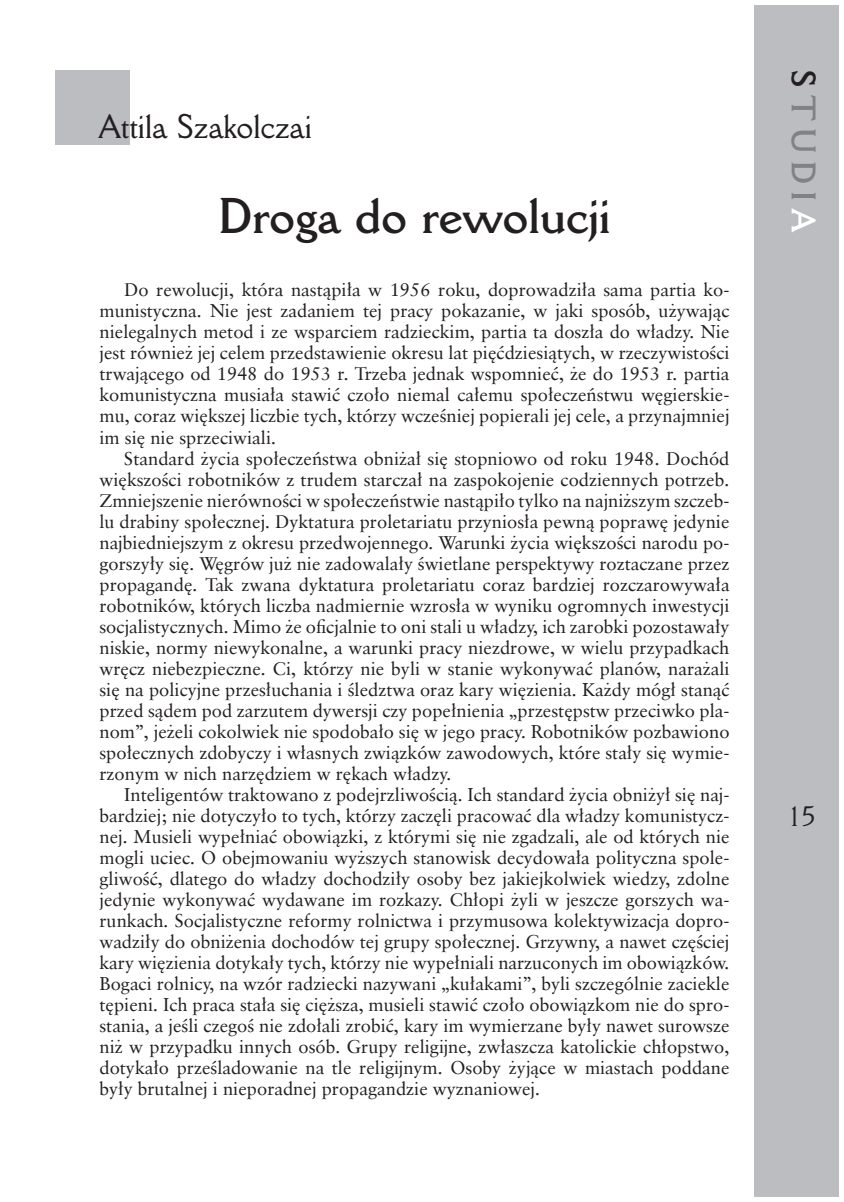
<style>
.page{position:relative;width:844px;height:1202px;background:#fff}
.page>*{position:absolute;margin:0;border:0;box-sizing:border-box;transform-origin:0 0}
.t1{font:700 43.75px "Della Robbia PL";color:#231f20}
.t2{font:29.75px "Della Robbia PL";color:#231f20}
.t3{font:700 29.75px "Della Robbia PL";letter-spacing:.25em;color:#808285}
.t4{font:24.5px "Della Robbia PL";color:#231f20}
.t5{font:18.38px/21px "Class Garmnd EU";color:#231f20;text-align:justify}
.s1{color:#231f20}
.s2{color:#fff}
</style>
<div class="page">
<div style="left:55px;top:70px;width:74px;height:74px;background:#bcbdc0"></div>
<div style="left:754px;top:5px;width:85px;height:1191px;background:#bcbdc0"></div>
<h2 class="t2" style="left:100px;top:106px;width:214px">Attila Szakolczai</h2>
<h1 class="t1" style="left:219px;top:185px;width:393px">Droga do rewolucji</h1>
<p class="t5" style="left:99px;top:280px;width:632px;text-indent:25px">Do rewolucji, która nastąpiła w 1956 roku, doprowadziła sama partia ko&shy;munistyczna. Nie jest zadaniem tej pracy pokazanie, w jaki sposób, używając nielegalnych metod i ze wsparciem radzieckim, partia ta doszła do władzy. Nie jest również jej celem przedstawienie okresu lat pięćdziesiątych, w rzeczywistości trwającego od 1948 do 1953 r. Trzeba jednak wspomnieć, że do 1953 r. partia komunistyczna musiała stawić czoło niemal całemu społeczeństwu węgierskie&shy;mu, coraz większej liczbie tych, którzy wcześniej popierali jej cele, a przynajmniej im się nie sprzeciwiali.</p>
<p class="t5" style="left:99px;top:448px;width:632px;text-indent:25px">Standard życia społeczeństwa obniżał się stopniowo od roku 1948. Dochód większości robotników z trudem starczał na zaspokojenie codziennych potrzeb.<br>Zmniejszenie nierówności w społeczeństwie nastąpiło tylko na najniższym szczeb&shy;lu drabiny społecznej. Dyktatura proletariatu przyniosła pewną poprawę jedynie najbiedniejszym z okresu przedwojennego. Warunki życia większości narodu po&shy;gorszyły się. Węgrów już nie zadowalały świetlane perspektywy roztaczane przez propagandę. Tak zwana dyktatura proletariatu coraz bardziej rozczarowywała robotników, których liczba nadmiernie wzrosła w wyniku ogromnych inwestycji socjalistycznych. Mimo że oficjalnie to oni stali u władzy, ich zarobki pozostawały niskie, normy niewykonalne, a warunki pracy niezdrowe, w wielu przypadkach wręcz niebezpieczne. Ci, którzy nie byli w stanie wykonywać planów, narażali się na policyjne przesłuchania i śledztwa oraz kary więzienia. Każdy mógł stanąć przed sądem pod zarzutem dywersji czy popełnienia „przestępstw przeciwko pla&shy;nom”, jeżeli cokolwiek nie spodobało się w jego pracy. Robotników pozbawiono społecznych zdobyczy i własnych związków zawodowych, które stały się wymie&shy;rzonym w nich narzędziem w rękach władzy.</p>
<p class="t5" style="left:99px;top:784px;width:632px;text-indent:25px">Inteligentów traktowano z podejrzliwością. Ich standard życia obniżył się naj&shy;bardziej; nie dotyczyło to tych, którzy zaczęli pracować dla władzy komunistycz&shy;nej. Musieli wypełniać obowiązki, z którymi się nie zgadzali, ale od których nie mogli uciec. O obejmowaniu wyższych stanowisk decydowała polityczna spole&shy;gliwość, dlatego do władzy dochodziły osoby bez jakiejkolwiek wiedzy, zdolne jedynie wykonywać wydawane im rozkazy. Chłopi żyli w jeszcze gorszych wa&shy;runkach. Socjalistyczne reformy rolnictwa i przymusowa kolektywizacja dopro&shy;wadziły do obniżenia dochodów tej grupy społecznej. Grzywny, a nawet częściej kary więzienia dotykały tych, którzy nie wypełniali narzuconych im obowiązków.<br>Bogaci rolnicy, na wzór radziecki nazywani „kułakami”, byli szczególnie zaciekle tępieni. Ich praca stała się cięższa, musieli stawić czoło obowiązkom nie do spro&shy;stania, a jeśli czegoś nie zdołali zrobić, kary im wymierzane były nawet surowsze niż w przypadku innych osób. Grupy religijne, zwłaszcza katolickie chłopstwo, dotykało prześladowanie na tle religijnym. Osoby żyjące w miastach poddane były brutalnej i nieporadnej propagandzie wyznaniowej.</p>
<h2 class="t3" style="left:824px;top:70px;width:164px;rotate:90deg"><span class="s1">S</span>TUDI<span class="s2">A</span></h2>
<h3 class="t4" style="left:787px;top:799px;width:30px">15</h3>
</div>
